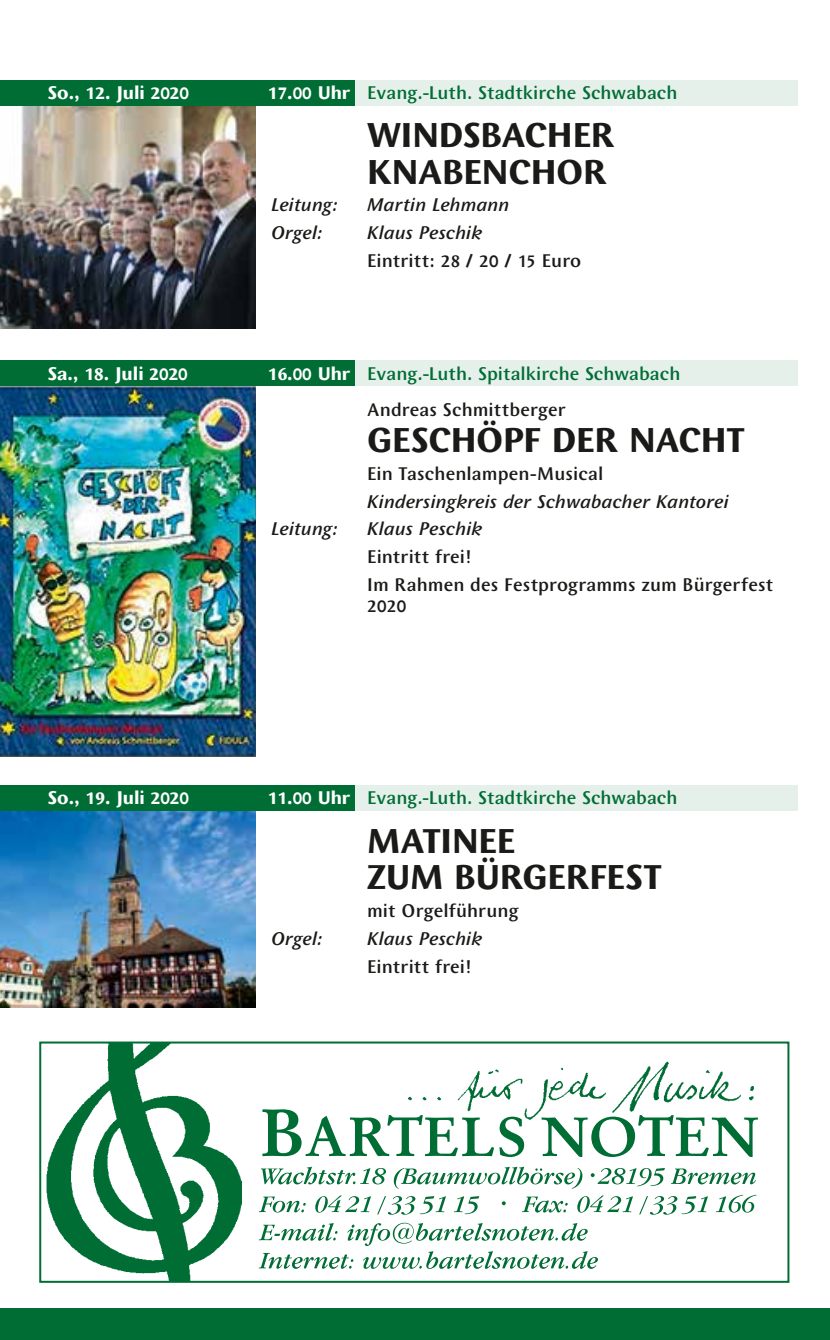
<style>
.page{position:relative;width:830px;height:1340px;background:#fff}
.page>*{position:absolute;margin:0;border:0;box-sizing:border-box;transform-origin:0 0}
.t1{font:700 36px/36px "Wunderlich";letter-spacing:-.005em;color:#1a1a18}
.t2{font:500 19.12px/27.7px "Wunderlich";letter-spacing:.005em;color:#1a1a18}
.t3{font:500 19.12px "Wunderlich";color:#006d35}
.t4{font:italic 500 19.12px "Wunderlich";letter-spacing:-.005em;color:#1a1a18}
.t5{font:700 19.12px "Wunderlich";color:#fff}
.s1{font-weight:700;color:#fff}
</style>
<div class="page">
<div style="left:0;top:1307px;width:829px;height:32px;background:#006d35"></div>
<img style="left:47px;top:1044px;width:194px;height:235px">
<div style="left:39px;top:1041px;width:750px;height:241px;border:2px solid #006d35"></div>
<img style="left:409px;top:1041px;width:358px;height:79px">
<svg style="left:258px;top:1252px;width:95px;height:16px"></svg>
<svg style="left:363px;top:1251px;width:234px;height:17px"></svg>
<svg style="left:259px;top:1223px;width:78px;height:17px"></svg>
<svg style="left:347px;top:1222px;width:240px;height:23px"></svg>
<svg style="left:259px;top:1196px;width:46px;height:16px"></svg>
<svg style="left:315px;top:1195px;width:56px;height:17px"></svg>
<svg style="left:377px;top:1196px;width:68px;height:18px"></svg>
<svg style="left:453px;top:1196px;width:26px;height:18px"></svg>
<svg style="left:501px;top:1201px;width:4px;height:4px"></svg>
<svg style="left:522px;top:1196px;width:45px;height:16px"></svg>
<svg style="left:577px;top:1195px;width:55px;height:17px"></svg>
<svg style="left:639px;top:1196px;width:68px;height:18px"></svg>
<svg style="left:716px;top:1194px;width:40px;height:18px"></svg>
<svg style="left:261px;top:1166px;width:125px;height:18px"></svg>
<svg style="left:393px;top:1166px;width:189px;height:22px"></svg>
<svg style="left:590px;top:1167px;width:74px;height:19px"></svg>
<svg style="left:671px;top:1168px;width:84px;height:16px"></svg>
<svg style="left:262px;top:1109px;width:231px;height:47px"></svg>
<svg style="left:499px;top:1116px;width:25px;height:40px"></svg>
<svg style="left:541px;top:1115px;width:216px;height:41px"></svg>
<img style="left:0;top:810px;width:255px;height:197px">
<div style="left:354px;top:784px;width:443px;height:26px;background:#e6f0eb"></div>
<div style="left:0;top:784px;width:354px;height:26px;background:#006d35"></div>
<img style="left:0;top:105px;width:255px;height:223px">
<div style="left:354px;top:80px;width:443px;height:25px;background:#e6f0eb"></div>
<div style="left:0;top:80px;width:354px;height:25px;background:#006d35"></div>
<img style="left:0;top:386px;width:255px;height:370px">
<div style="left:354px;top:360px;width:443px;height:26px;background:#e6f0eb"></div>
<div style="left:0;top:360px;width:354px;height:26px;background:#006d35"></div>
<p class="t5" style="left:48px;top:82px;width:143px">So., 12. Juli 2020</p>
<p class="t3" style="left:268px;top:82px;width:410px"><span class="s1">17.00 Uhr</span> Evang.-Luth. Stadtkirche Schwabach</p>
<h1 class="t1" style="left:367px;top:118px;width:249px">WINDSBACHER<br>KNABENCHOR</h1>
<p class="t4" style="left:271px;top:194px;width:68px">Leitung:</p>
<p class="t4" style="left:367px;top:194px;width:144px">Martin Lehmann</p>
<p class="t4" style="left:271px;top:222px;width:53px">Orgel:</p>
<p class="t4" style="left:367px;top:222px;width:117px">Klaus Peschik</p>
<p class="t2" style="left:367px;top:247px;width:215px">Eintritt: 28 / 20 / 15 Euro</p>
<p class="t5" style="left:48px;top:362px;width:141px">Sa., 18. Juli 2020</p>
<p class="t3" style="left:268px;top:363px;width:413px"><span class="s1">16.00 Uhr</span> Evang.-Luth. Spitalkirche Schwabach</p>
<p class="t2" style="left:367px;top:396px;width:200px">Andreas Schmittberger</p>
<h1 class="t1" style="left:367px;top:422px;width:379px">GESCHÖPF DER NACHT</h1>
<p class="t2" style="left:367px;top:460px;width:238px">Ein Taschenlampen-Musical</p>
<p class="t4" style="left:367px;top:490px;width:363px">Kindersingkreis der Schwabacher Kantorei</p>
<p class="t4" style="left:271px;top:518px;width:68px">Leitung:</p>
<p class="t4" style="left:367px;top:518px;width:117px">Klaus Peschik</p>
<p class="t2" style="left:367px;top:543px;width:407px">Eintritt frei!<br>Im Rahmen des Festprogramms zum Bürgerfest</p>
<p class="t2" style="left:367px;top:592px;width:41px">2020</p>
<p class="t5" style="left:48px;top:787px;width:143px">So., 19. Juli 2020</p>
<p class="t3" style="left:268px;top:787px;width:410px"><span class="s1">11.00 Uhr</span> Evang.-Luth. Stadtkirche Schwabach</p>
<h1 class="t1" style="left:367px;top:823px;width:296px">MATINEE<br>ZUM BÜRGERFEST</h1>
<p class="t2" style="left:367px;top:896px;width:153px">mit Orgelführung</p>
<p class="t4" style="left:271px;top:927px;width:53px">Orgel:</p>
<p class="t4" style="left:367px;top:927px;width:117px">Klaus Peschik</p>
<p class="t2" style="left:367px;top:952px;width:106px">Eintritt frei!</p>
</div>
